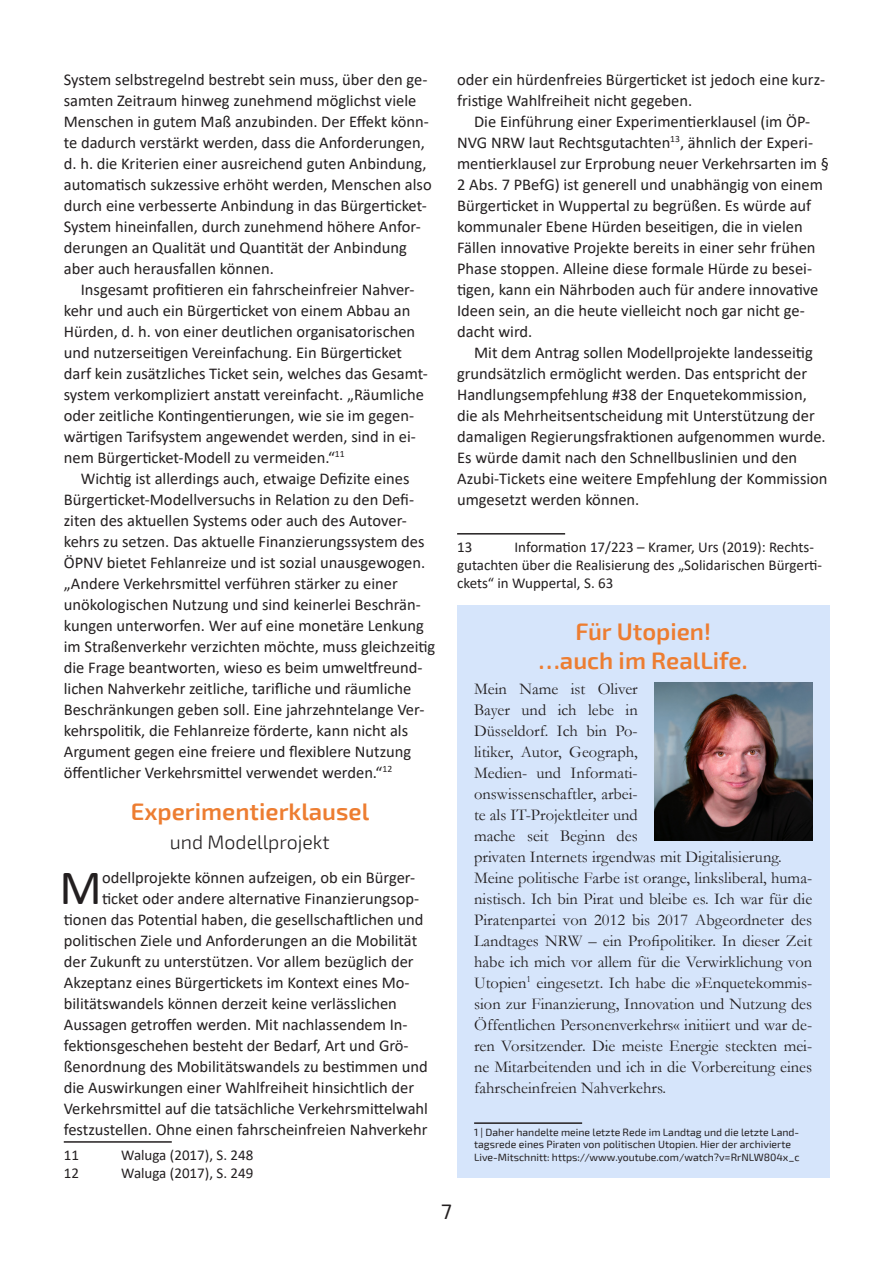
<style>
.page{position:relative;width:893px;height:1263px;background:#fff}
.page>*{position:absolute;margin:0;border:0;box-sizing:border-box;transform-origin:0 0}
.Erster{font:49.65px "Calibri";color:#231f20}
.Überschrift{font:600 24px "Exo 2";color:#ed7d31}
.t1{font:21px "Exo 2";color:#231f20}
.Zwischenüberschrift{font:300 19.5px "Exo 2";color:#231f20}
.Erster-2{font:16.5px/21px "Calibri";color:#231f20}
.t2{font:16.5px/21px "Garamond";color:#231f20}
.Footnote_text{font:15px/18px "Calibri";color:#231f20}
.t3{font:10.5px/12.6px "Exo 2";color:#231f20}
</style>
<div class="page">
<hr style="left:64px;top:1141px;width:108px;height:2px;background:#231f20">
<hr style="left:457px;top:533px;width:108px;height:1px;background:#231f20">
<div style="left:457px;top:606px;width:372px;height:572px;background:#d6e5fb"></div>
<hr style="left:474px;top:1122px;width:108px;height:2px;background:#231f20">
<img style="left:655px;top:683px;width:157px;height:157px">
<p class="Erster-2" style="left:64px;top:68px;width:369px">System selbstregelnd bestrebt sein muss, über den ge&shy;samten Zeitraum hinweg zunehmend möglichst viele Menschen in gutem Maß anzubinden. Der Effekt könn&shy;te dadurch verstärkt werden, dass die Anforderungen, d. h. die Kriterien einer ausreichend guten Anbindung, automatisch sukzessive erhöht werden, Menschen also durch eine verbesserte Anbindung in das Bürgerticket-System hineinfallen, durch zunehmend höhere Anfor&shy;derungen an Qualität und Quantität der Anbindung aber auch herausfallen können.</p>
<p class="Erster-2" style="left:64px;top:278px;width:366px;text-indent:17px">Insgesamt profitieren ein fahrscheinfreier Nahver&shy;kehr und auch ein Bürgerticket von einem Abbau an Hürden, d. h. von einer deutlichen organisatorischen und nutzerseitigen Vereinfachung. Ein Bürgerticket darf kein zusätzliches Ticket sein, welches das Gesamt&shy;system verkompliziert anstatt vereinfacht. „Räumliche oder zeitliche Kontingentierungen, wie sie im gegen&shy;wärtigen Tarifsystem angewendet werden, sind in ei&shy;nem Bürgerticket-Modell zu vermeiden.“<sup>11</sup></p>
<p class="Erster-2" style="left:64px;top:467px;width:373px;text-indent:17px">Wichtig ist allerdings auch, etwaige Defizite eines Bürgerticket-Modellversuchs in Relation zu den Defi&shy;ziten des aktuellen Systems oder auch des Autover&shy;kehrs zu setzen. Das aktuelle Finanzierungssystem des ÖPNV bietet Fehlanreize und ist sozial unausgewogen. „Andere Verkehrsmittel verführen stärker zu einer unökologischen Nutzung und sind keinerlei Beschrän&shy;kungen unterworfen. Wer auf eine monetäre Lenkung im Straßenverkehr verzichten möchte, muss gleichzeitig die Frage beantworten, wieso es beim umweltfreund&shy;lichen Nahverkehr zeitliche, tarifliche und räumliche Beschränkungen geben soll. Eine jahrzehntelange Ver&shy;kehrspolitik, die Fehlanreize förderte, kann nicht als Argument gegen eine freiere und flexiblere Nutzung öffentlicher Verkehrsmittel verwendet werden.“<sup>12</sup></p>
<p class="Überschrift" style="left:131px;top:797px;width:240px">Experimentierklausel</p>
<p class="Zwischenüberschrift" style="left:170px;top:831px;width:161px">und Modellprojekt</p>
<p class="Erster" style="left:60px;top:853px;width:44px">M</p>
<p class="Erster-2" style="left:102px;top:866px;width:315px">odellprojekte können aufzeigen, ob ein Bürger-</p>
<p class="Erster-2" style="left:102px;top:887px;width:319px">ticket oder andere alternative Finanzierungsop-</p>
<p class="Erster-2" style="left:64px;top:908px;width:361px">tionen das Potential haben, die gesellschaftlichen und</p>
<p class="Erster-2" style="left:64px;top:929px;width:355px">politischen Ziele und Anforderungen an die Mobilität</p>
<p class="Erster-2" style="left:64px;top:950px;width:351px">der Zukunft zu unterstützen. Vor allem bezüglich der</p>
<p class="Erster-2" style="left:64px;top:971px;width:347px">Akzeptanz eines Bürgertickets im Kontext eines Mo-</p>
<p class="Erster-2" style="left:64px;top:992px;width:335px">bilitätswandels können derzeit keine verlässlichen</p>
<p class="Erster-2" style="left:64px;top:1013px;width:345px">Aussagen getroffen werden. Mit nachlassendem In-</p>
<p class="Erster-2" style="left:64px;top:1034px;width:346px">fektionsgeschehen besteht der Bedarf, Art und Grö-</p>
<p class="Erster-2" style="left:64px;top:1055px;width:366px">ßenordnung des Mobilitätswandels zu bestimmen und</p>
<p class="Erster-2" style="left:64px;top:1076px;width:352px">die Auswirkungen einer Wahlfreiheit hinsichtlich der</p>
<p class="Erster-2" style="left:64px;top:1097px;width:366px">Verkehrsmittel auf die tatsächliche Verkehrsmittelwahl</p>
<p class="Erster-2" style="left:64px;top:1118px;width:365px">festzustellen. Ohne einen fahrscheinfreien Nahverkehr</p>
<p class="Footnote_text" style="left:64px;top:1145px;width:17px">11</p>
<p class="Footnote_text" style="left:121px;top:1145px;width:134px">Waluga (2017), S. 248</p>
<p class="Footnote_text" style="left:64px;top:1163px;width:17px">12</p>
<p class="Footnote_text" style="left:121px;top:1163px;width:134px">Waluga (2017), S. 249</p>
<p class="Erster-2" style="left:457px;top:68px;width:370px">oder ein hürdenfreies Bürgerticket ist jedoch eine kurz&shy;fristige Wahlfreiheit nicht gegeben.</p>
<p class="Erster-2" style="left:457px;top:110px;width:373px;text-indent:17px">Die Einführung einer Experimentierklausel (im ÖP-NVG NRW laut Rechtsgutachten<sup>13</sup>, ähnlich der Experi&shy;mentierklausel zur Erprobung neuer Verkehrsarten im § 2 Abs. 7 PBefG) ist generell und unabhängig von einem Bürgerticket in Wuppertal zu begrüßen. Es würde auf kommunaler Ebene Hürden beseitigen, die in vielen Fällen innovative Projekte bereits in einer sehr frühen Phase stoppen. Alleine diese formale Hürde zu besei&shy;tigen, kann ein Nährboden auch für andere innovative Ideen sein, an die heute vielleicht noch gar nicht ge&shy;dacht wird.</p>
<p class="Erster-2" style="left:457px;top:341px;width:372px;text-indent:17px">Mit dem Antrag sollen Modellprojekte landesseitig grundsätzlich ermöglicht werden. Das entspricht der Handlungsempfehlung #38 der Enquetekommission, die als Mehrheitsentscheidung mit Unterstützung der damaligen Regierungsfraktionen aufgenommen wurde.<br>Es würde damit nach den Schnellbuslinien und den Azubi-Tickets eine weitere Empfehlung der Kommission umgesetzt werden können.</p>
<p class="Footnote_text" style="left:457px;top:537px;width:17px">13</p>
<p class="Footnote_text" style="left:457px;top:537px;width:367px;text-indent:57px">Information 17/223 – Kramer, Urs (2019): Rechts&shy;gutachten über die Realisierung des „Solidarischen Bürgerti&shy;ckets“ in Wuppertal, S. 63</p>
<p class="Überschrift" style="left:575px;top:617px;width:137px">Für Utopien!</p>
<p class="Überschrift" style="left:539px;top:646px;width:210px">…auch im RealLife.</p>
<p class="t2" style="left:474px;top:678px;width:309px">Mein Name ist Oliver<br>Bayer und ich lebe in<br>Düsseldorf. Ich bin Po-<br>litiker, Autor, Geograph,<br>Medien- und Informati-<br>onswissenschaftler, arbei-<br>te als IT-Projektleiter und<br>mache seit Beginn des<br>privaten Internets irgendwas mit Digitalisierung.</p>
<p class="t2" style="left:474px;top:867px;width:340px;text-align:justify">Meine politische Farbe ist orange, linksliberal, huma&shy;nistisch. Ich bin Pirat und bleibe es. Ich war für die Piratenpartei von 2012 bis 2017 Abgeordneter des Landtages NRW – ein Profipolitiker. In dieser Zeit habe ich mich vor allem für die Verwirklichung von Utopien<sup>1</sup> eingesetzt. Ich habe die »Enquetekommis&shy;sion zur Finanzierung, Innovation und Nutzung des Öffentlichen Personenverkehrs« initiiert und war de&shy;ren Vorsitzender. Die meiste Energie steckten mei&shy;ne Mitarbeitenden und ich in die Vorbereitung eines fahrscheinfreien Nahverkehrs.</p>
<p class="t3" style="left:474px;top:1126px;width:327px">1 | Daher handelte meine letzte Rede im Landtag und die letzte Land&shy;tagsrede eines Piraten von politischen Utopien. Hier der archivierte<br>Live-Mitschnitt: https://www.youtube.com/watch?v=RrNLW804x_c</p>
<p class="t1" style="left:441px;top:1200px;width:12px">7</p>
</div>
